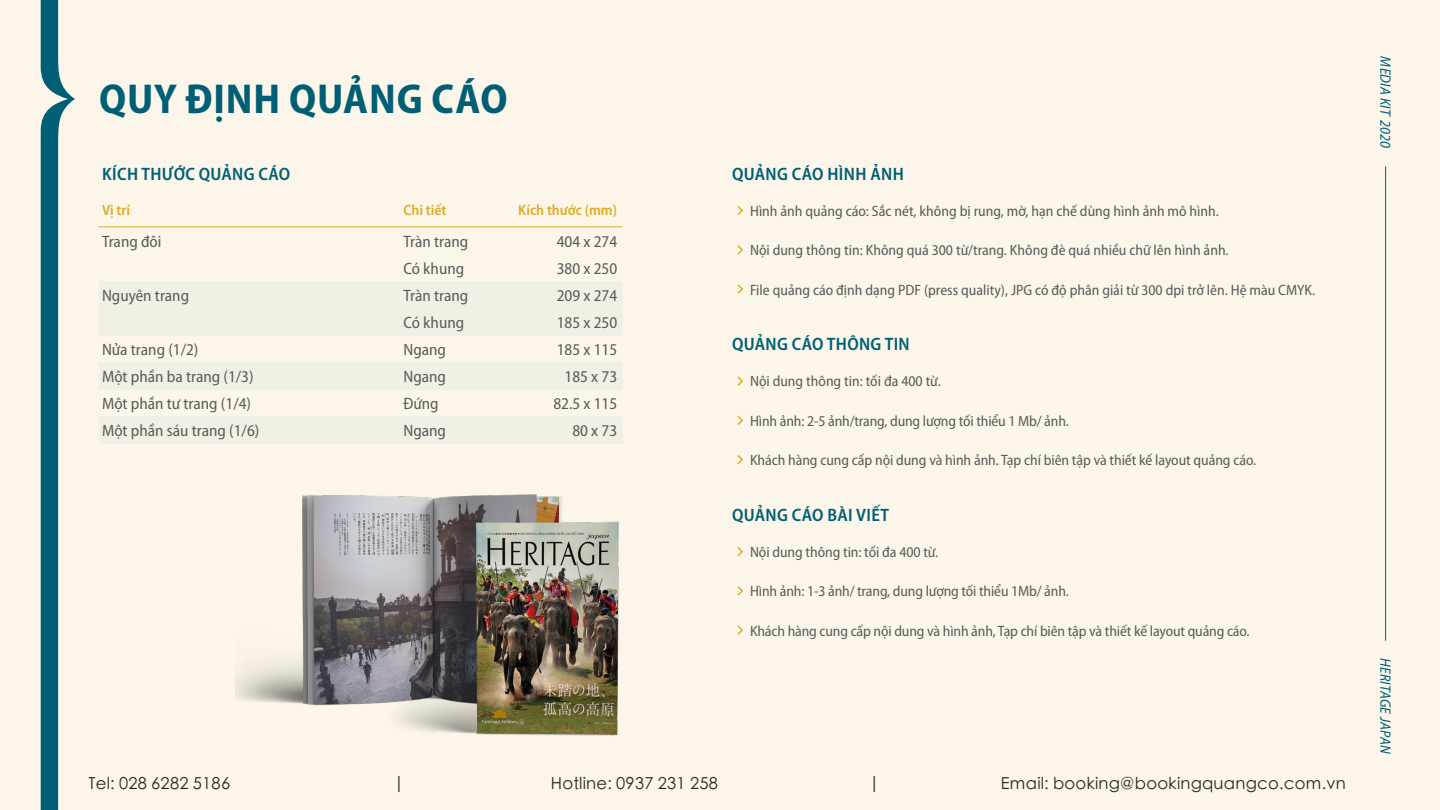
<style>
.page{position:relative;width:1440px;height:810px;background:#fbf6e9}
.page>*{position:absolute;margin:0;border:0;box-sizing:border-box;transform-origin:0 0}
.t1{font:700 semi-condensed 42px "Myriad Pro";letter-spacing:.02em;color:#005f74}
.t2{font:600 semi-condensed 18px "Myriad Pro";letter-spacing:.02em;color:#005f74}
.t3{font:semi-condensed 16.5px/27.1px "Myriad Pro";color:#5a5a5a}
.t4{font:300 16.5px "ST Heiti SC";color:#272727}
.t5{font:semi-condensed 15px "Myriad Pro";letter-spacing:-.005em;color:#5a5a5a}
.t6{font:600 semi-condensed 15px "Myriad Pro";color:#deac27}
.t7{font:italic semi-condensed 15px "Myriad Pro";letter-spacing:.01em;color:#005f74}
</style>
<div class="page">
<div style="left:99px;top:281px;width:523px;height:54px;background:#f0f0e4"></div>
<div style="left:99px;top:362px;width:523px;height:27px;background:#f0f0e4"></div>
<div style="left:99px;top:417px;width:523px;height:27px;background:#f0f0e4"></div>
<hr style="left:99px;top:226px;width:523px;height:1px;background:#deac27">
<svg style="left:41px;top:0;width:34px;height:810px"></svg>
<svg style="left:737px;top:376px;width:6px;height:10px"></svg>
<svg style="left:737px;top:415px;width:6px;height:10px"></svg>
<svg style="left:737px;top:455px;width:6px;height:10px"></svg>
<svg style="left:737px;top:547px;width:6px;height:10px"></svg>
<svg style="left:737px;top:586px;width:6px;height:10px"></svg>
<svg style="left:737px;top:625px;width:6px;height:10px"></svg>
<svg style="left:737px;top:206px;width:6px;height:9px"></svg>
<svg style="left:737px;top:245px;width:6px;height:10px"></svg>
<svg style="left:737px;top:284px;width:6px;height:10px"></svg>
<hr style="left:1385px;top:167px;width:1px;height:474px;background:#005f74">
<img style="left:236px;top:494px;width:383px;height:242px">
<h1 class="t1" style="left:99px;top:72px;width:410px">QUY ĐỊNH QUẢNG CÁO</h1>
<p class="t2" style="left:102px;top:163px;width:190px">KÍCH THƯỚC QUẢNG CÁO</p>
<p class="t6" style="left:102px;top:201px;width:30px">Vị trí</p>
<p class="t6" style="left:403px;top:201px;width:45px">Chi tiết</p>
<p class="t6" style="left:518px;top:201px;width:100px">Kích thước (mm)</p>
<p class="t3" style="left:553px;top:227px;width:65px;text-align:right">404 x 274<br>380 x 250<br>209 x 274<br>185 x 250<br>185 x 115<br>185 x 73<br>82.5 x 115<br>80 x 73</p>
<p class="t3" style="left:102px;top:227px;width:61px">Trang đôi</p>
<p class="t3" style="left:102px;top:282px;width:89px">Nguyên trang</p>
<p class="t3" style="left:102px;top:336px;width:159px">Nửa trang (1/2)<br>Một phần ba trang (1/3)<br>Một phần tư trang (1/4)<br>Một phần sáu trang (1/6)</p>
<p class="t3" style="left:403px;top:227px;width:66px">Tràn trang<br>Có khung<br>Tràn trang<br>Có khung<br>Ngang<br>Ngang<br>Đứng<br>Ngang</p>
<p class="t2" style="left:732px;top:163px;width:173px">QUẢNG CÁO HÌNH ẢNH</p>
<p class="t5" style="left:750px;top:201px;width:470px">Hình ảnh quảng cáo: Sắc nét, không bị rung, mờ, hạn chế dùng hình ảnh mô hình.</p>
<p class="t5" style="left:750px;top:241px;width:480px">Nội dung thông tin: Không quá 300 từ/trang. Không đè quá nhiều chữ lên hình ảnh.</p>
<p class="t5" style="left:750px;top:281px;width:567px">File quảng cáo định dạng PDF (press quality), JPG có độ phân giải từ 300 dpi trở lên. Hệ màu CMYK.</p>
<p class="t2" style="left:732px;top:333px;width:179px">QUẢNG CÁO THÔNG TIN</p>
<p class="t5" style="left:750px;top:372px;width:192px">Nội dung thông tin: tối đa 400 từ.</p>
<p class="t5" style="left:750px;top:412px;width:320px">Hình ảnh: 2-5 ảnh/trang, dung lượng tối thiểu 1 Mb/ ảnh.</p>
<p class="t5" style="left:750px;top:451px;width:508px">Khách hàng cung cấp nội dung và hình ảnh. Tạp chí biên tập và thiết kế layout quảng cáo.</p>
<p class="t2" style="left:732px;top:504px;width:158px">QUẢNG CÁO BÀI VIẾT</p>
<p class="t5" style="left:750px;top:543px;width:190px">Nội dung thông tin: tối đa 400 từ.</p>
<p class="t5" style="left:750px;top:582px;width:320px">Hình ảnh: 1-3 ảnh/ trang, dung lượng tối thiểu 1Mb/ ảnh.</p>
<p class="t5" style="left:750px;top:622px;width:501px">Khách hàng cung cấp nội dung và hình ảnh, Tạp chí biên tập và thiết kế layout quảng cáo.</p>
<p class="t4" style="left:89px;top:775px;width:143px">Tel: 028 6282 5186</p>
<p class="t4" style="left:395px;top:775px;width:10px">|</p>
<p class="t4" style="left:551px;top:775px;width:169px">Hotline: 0937 231 258</p>
<p class="t4" style="left:870px;top:775px;width:10px">|</p>
<p class="t4" style="left:1001px;top:775px;width:347px">Email: booking@bookingquangco.com.vn</p>
<p class="t7" style="left:1395px;top:56px;width:93px;rotate:90deg">MEDIA KIT 2020</p>
<p class="t7" style="left:1395px;top:658px;width:97px;rotate:90deg">HERITAGE JAPAN</p>
</div>
